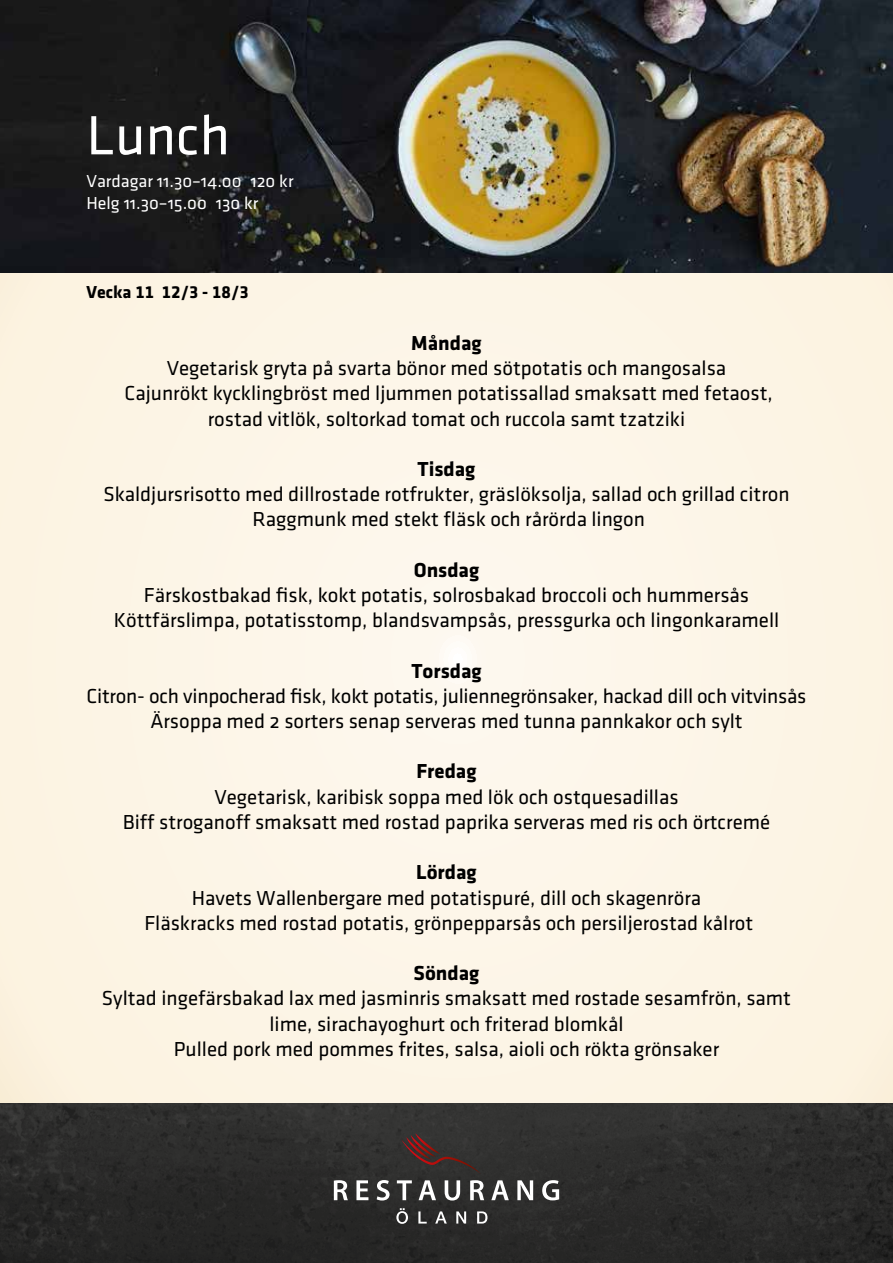
<style>
.page{position:relative;width:893px;height:1263px;background:#fff}
.page>*{position:absolute;margin:0;border:0;box-sizing:border-box;transform-origin:0 0}
.t1{font:57.3px "Klavika Regular OSF";color:#fff}
.t2{font:21px/25.2px "Klavika Regular OSF";color:#000;text-align:center}
.t3{font:700 21px "Klavika";color:#000}
.t4{font:18px/21.6px "Klavika Regular OSF";color:#fff}
.t5{font:700 18px "Klavika";color:#000}
</style>
<div class="page">
<div style="left:0;top:54px;width:893px;height:1209px;background:#fcf5e6"></div>
<img style="left:0;top:0;width:893px;height:272px">
<img style="left:0;top:1104px;width:893px;height:159px">
<svg style="left:334px;top:1180px;width:14px;height:20px"></svg>
<svg style="left:356px;top:1180px;width:12px;height:20px"></svg>
<svg style="left:377px;top:1180px;width:13px;height:20px"></svg>
<svg style="left:397px;top:1180px;width:15px;height:20px"></svg>
<svg style="left:419px;top:1180px;width:17px;height:20px"></svg>
<svg style="left:445px;top:1180px;width:15px;height:20px"></svg>
<svg style="left:470px;top:1180px;width:14px;height:20px"></svg>
<svg style="left:491px;top:1180px;width:18px;height:20px"></svg>
<svg style="left:517px;top:1180px;width:16px;height:20px"></svg>
<svg style="left:542px;top:1180px;width:17px;height:20px"></svg>
<svg style="left:396px;top:1208px;width:12px;height:16px"></svg>
<svg style="left:418px;top:1211px;width:9px;height:12px"></svg>
<svg style="left:435px;top:1211px;width:12px;height:12px"></svg>
<svg style="left:456px;top:1211px;width:10px;height:12px"></svg>
<svg style="left:477px;top:1211px;width:10px;height:12px"></svg>
<svg style="left:401px;top:1133px;width:80px;height:41px;background:#3e2e2d"></svg>
<h1 class="t1" style="left:86px;top:106px;width:145px">Lunch</h1>
<p class="t4" style="left:86px;top:170px;width:209px">Vardagar 11.30–14.00 120 kr<br>Helg 11.30–15.00 130 kr</p>
<p class="t5" style="left:86px;top:282px;width:164px">Vecka 11 12/3 - 18/3</p>
<p class="t3" style="left:411px;top:331px;width:72px">Måndag</p>
<p class="t2" style="left:125px;top:356px;width:650px">Vegetarisk gryta på svarta bönor med sötpotatis och mangosalsa<br>Cajunrökt kycklingbröst med ljummen potatissallad smaksatt med fetaost, rostad vitlök, soltorkad tomat och ruccola samt tzatziki</p>
<p class="t3" style="left:417px;top:457px;width:59px">Tisdag</p>
<p class="t2" style="left:103px;top:482px;width:688px">Skaldjursrisotto med dillrostade rotfrukter, gräslöksolja, sallad och grillad citron<br>Raggmunk med stekt fläsk och rårörda lingon</p>
<p class="t3" style="left:414px;top:558px;width:67px">Onsdag</p>
<p class="t2" style="left:114px;top:583px;width:667px">Färskostbakad fisk, kokt potatis, solrosbakad broccoli och hummersås<br>Köttfärslimpa, potatisstomp, blandsvampsås, pressgurka och lingonkaramell</p>
<p class="t3" style="left:411px;top:659px;width:72px">Torsdag</p>
<p class="t2" style="left:86px;top:683px;width:721px">Citron- och vinpocherad fisk, kokt potatis, juliennegrönsaker, hackad dill och vitvinsås<br>Ärsoppa med 2 sorters senap serveras med tunna pannkakor och sylt</p>
<p class="t3" style="left:416px;top:760px;width:62px">Fredag</p>
<p class="t2" style="left:123px;top:784px;width:649px">Vegetarisk, karibisk soppa med lök och ostquesadillas<br>Biff stroganoff smaksatt med rostad paprika serveras med ris och örtcremé</p>
<p class="t3" style="left:416px;top:861px;width:62px">Lördag</p>
<p class="t2" style="left:144px;top:885px;width:610px">Havets Wallenbergare med potatispuré, dill och skagenröra<br>Fläskracks med rostad potatis, grönpepparsås och persiljerostad kålrot</p>
<p class="t3" style="left:414px;top:961px;width:67px">Söndag</p>
<p class="t2" style="left:102px;top:986px;width:691px">Syltad ingefärsbakad lax med jasminris smaksatt med rostade sesamfrön, samt lime, sirachayoghurt och friterad blomkål<br>Pulled pork med pommes frites, salsa, aioli och rökta grönsaker</p>
</div>
